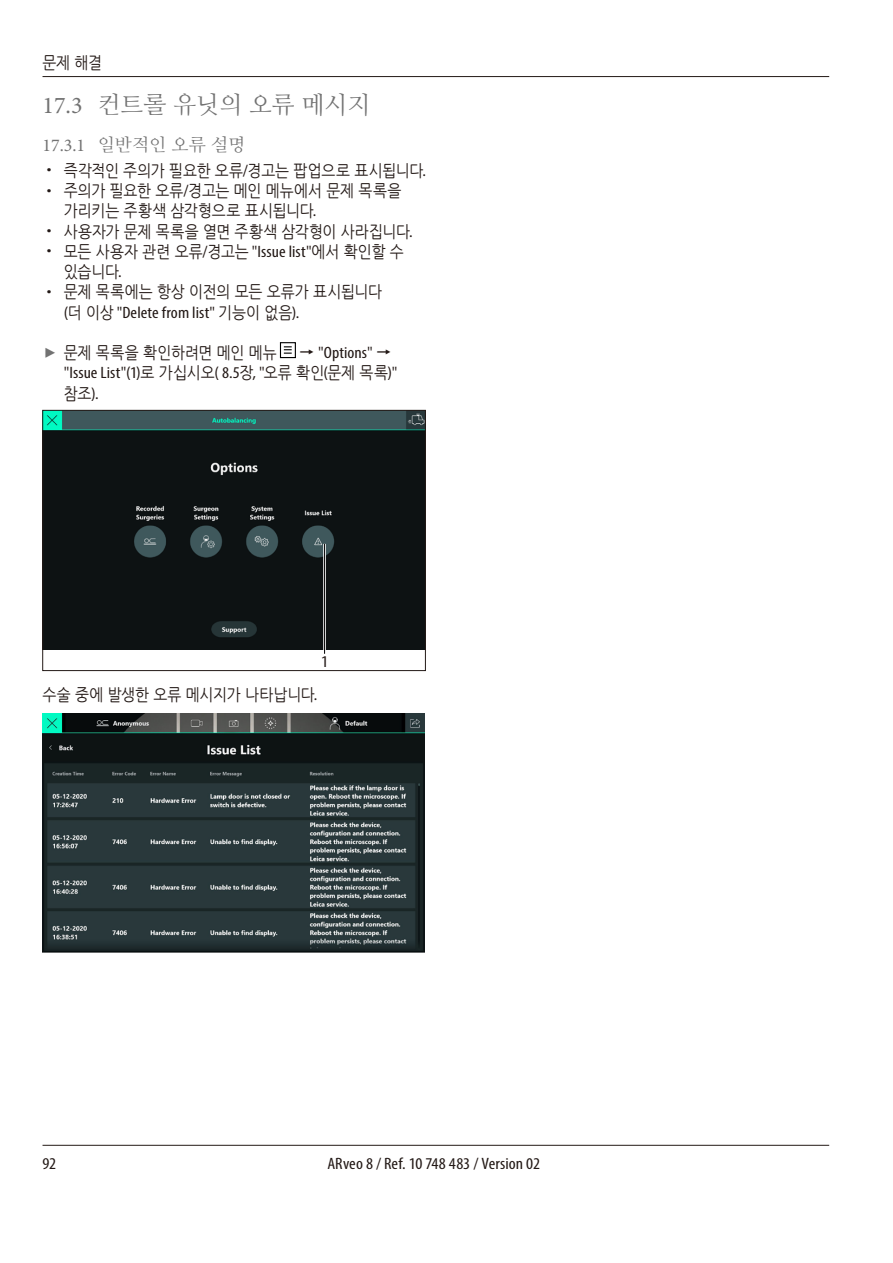
<style>
.page{position:relative;width:893px;height:1263px;background:#fff}
.page>*{position:absolute;margin:0;border:0;box-sizing:border-box;transform-origin:0 0}
.t1{font:24px "Nanum Myeongjo";color:#727272}
.t2{font:18px "Nanum Myeongjo";color:#727272}
.Leica_Grundtext{font:16.5px/20.2px "Nanum Gothic";letter-spacing:-.005em;color:#231916;scale:.9 1}
.Leica_Grundtext-2{font:condensed 16.5px/20.2px "Myriad Pro";letter-spacing:.005em;color:#231916;scale:1.1 1}
.s1{font-family:"Minion Pro"}
.s2{font-family:"Myriad Pro";font-stretch:condensed}
.s3{font-family:"Nanum Gothic";font-stretch:normal}
</style>
<div class="page">
<hr style="left:43px;top:76px;width:786px;height:1px;background:#231916">
<hr style="left:43px;top:1145px;width:786px;height:1px;background:#231916">
<img style="left:45px;top:412px;width:379px;height:237px">
<div style="left:43px;top:410px;width:383px;height:261px;border:1px solid #231916"></div>
<hr style="left:323px;top:544px;width:3px;height:110px;background:#fff">
<hr style="left:324px;top:544px;width:1px;height:110px;background:#000">
<img style="left:43px;top:713px;width:381px;height:240px">
<svg style="left:280px;top:342px;width:16px;height:16px"></svg>
<p class="Leica_Grundtext" style="left:43px;top:53px;width:68px">문제 해결</p>
<p class="t1" style="left:43px;top:90px;width:329px"><span class="s1">17.3</span> 컨트롤 유닛의 오류 메시지</p>
<p class="t2" style="left:43px;top:134px;width:204px"><span class="s1">17.3.1</span> 일반적인 오류 설명</p>
<p class="Leica_Grundtext" style="left:47px;top:161px;width:423px"><span class="s2">•</span> 즉각적인 주의가 필요한 오류<span class="s2">/</span>경고는 팝업으로 표시됩니다<span class="s2">.</span></p>
<p class="Leica_Grundtext" style="left:64px;top:181px;width:377px;text-indent:-17px"><span class="s2">•</span> 주의가 필요한 오류<span class="s2">/</span>경고는 메인 메뉴에서 문제 목록을 가리키는 주황색 삼각형으로 표시됩니다<span class="s2">.</span></p>
<p class="Leica_Grundtext" style="left:47px;top:222px;width:408px"><span class="s2">•</span> 사용자가 문제 목록을 열면 주황색 삼각형이 사라집니다<span class="s2">.</span></p>
<p class="Leica_Grundtext" style="left:64px;top:242px;width:379px;text-indent:-17px"><span class="s2">•</span> 모든 사용자 관련 오류<span class="s2">/</span>경고는 <span class="s2">"Issue list"</span>에서 확인할 수 있습니다<span class="s2">.</span></p>
<p class="Leica_Grundtext" style="left:64px;top:282px;width:355px;text-indent:-17px"><span class="s2">•</span> 문제 목록에는 항상 이전의 모든 오류가 표시됩니다 <span class="s2">(</span>더 이상 <span class="s2">"Delete from list"</span> 기능이 없음<span class="s2">).</span></p>
<p class="Leica_Grundtext" style="left:64px;top:343px;width:238px">문제 목록을 확인하려면 메인 메뉴</p>
<p class="Leica_Grundtext-2" style="left:64px;top:342px;width:305px;text-indent:254px">"Options" "Issue List"(1)<span class="s3">로 가십시오</span>( 8.5<span class="s3">장</span>, "<span class="s3">오류 확인</span>(<span class="s3">문제 목록</span>)" <span class="s3">참조</span>).</p>
<p class="Leica_Grundtext-2" style="left:321px;top:651px;width:8px">1</p>
<p class="Leica_Grundtext" style="left:43px;top:684px;width:307px">수술 중에 발생한 오류 메시지가 나타납니다<span class="s2">.</span></p>
<p class="Leica_Grundtext-2" style="left:43px;top:1153px;width:14px">92</p>
<p class="Leica_Grundtext-2" style="left:327px;top:1153px;width:195px">ARveo 8 / Ref. 10 748 483 / Version 02</p>
</div>
